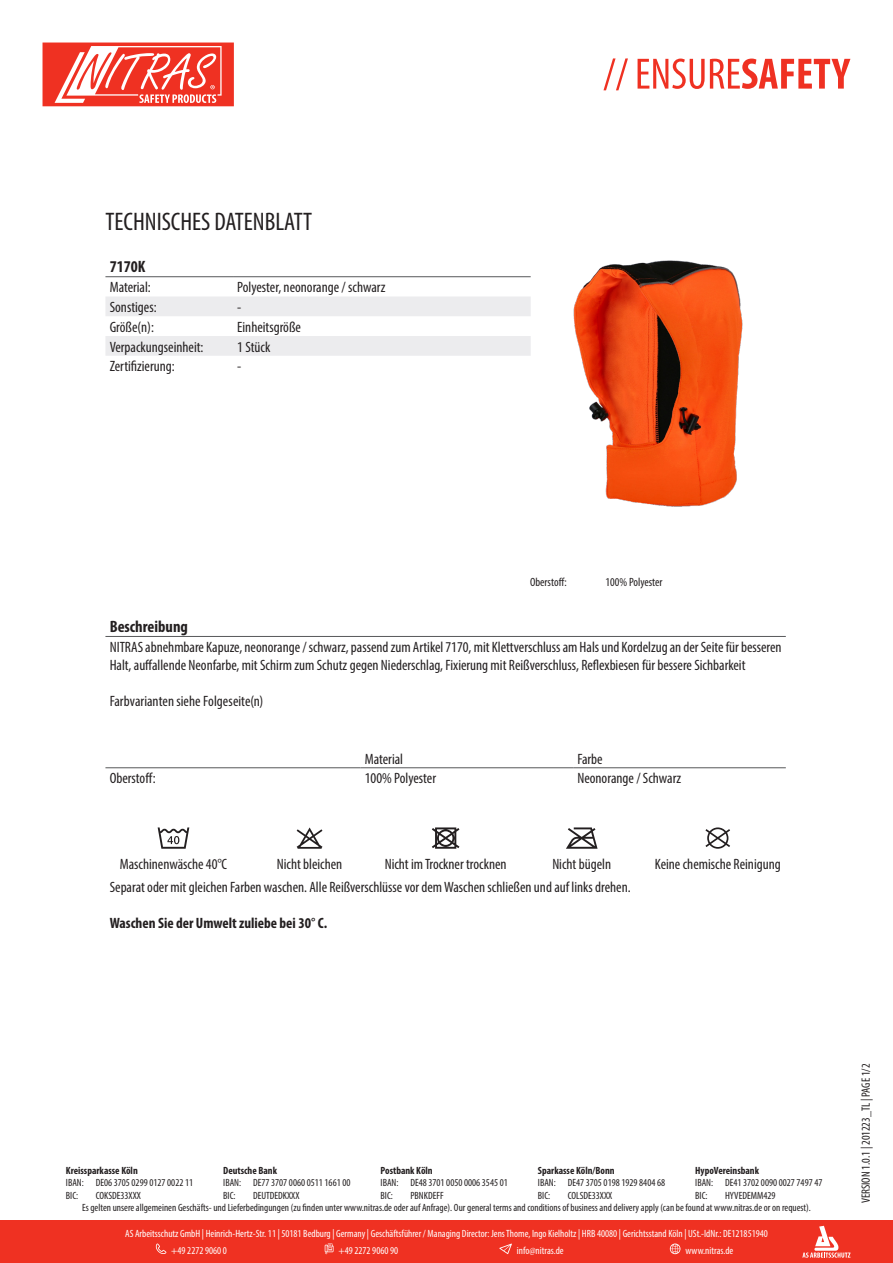
<style>
.page{position:relative;width:893px;height:1263px;background:#fff}
.page>*{position:absolute;margin:0;border:0;box-sizing:border-box;transform-origin:0 0}
.t1{font:condensed 25.5px "Myriad Pro";color:#231f20}
.t2{font:700 condensed 16.5px "Myriad Pro";color:#231f20}
.Headline_Nitras{font:condensed 15px/18px "Myriad Pro";color:#231f20}
.t3{font:700 condensed 15px "Myriad Pro";color:#231f20}
.t4{font:condensed 12px "Myriad Pro";color:#231f20}
.t5{font:condensed 10.5px/12.6px "Myriad Pro";color:#231f20}
.t6{font:condensed 10.5px/17px "Myriad Pro";color:#fff}
.t7{font:700 condensed 10.5px "Myriad Pro";color:#231f20}
</style>
<div class="page">
<svg style="left:603px;top:58px;width:247px;height:32px"></svg>
<svg style="left:43px;top:43px;width:191px;height:63px"></svg>
<div style="left:0;top:1220px;width:893px;height:43px;background:#ef3122"></div>
<svg style="left:802px;top:1226px;width:48px;height:32px"></svg>
<svg style="left:156px;top:1243px;width:10px;height:11px"></svg>
<svg style="left:325px;top:1243px;width:9px;height:11px"></svg>
<svg style="left:499px;top:1243px;width:13px;height:11px"></svg>
<svg style="left:670px;top:1243px;width:10px;height:11px"></svg>
<svg style="left:105px;top:297px;width:426px;height:59px"></svg>
<hr style="left:105px;top:276px;width:128px;height:1px;background:#57585a">
<hr style="left:233px;top:276px;width:298px;height:1px;background:#57585a">
<img style="left:573px;top:260px;width:170px;height:247px">
<hr style="left:105px;top:636px;width:681px;height:1px;background:#57585a">
<svg style="left:105px;top:768px;width:681px;height:1px"></svg>
<hr style="left:105px;top:767px;width:256px;height:1px;background:#57585a">
<hr style="left:361px;top:767px;width:212px;height:1px;background:#57585a">
<hr style="left:573px;top:767px;width:213px;height:1px;background:#57585a">
<svg style="left:158px;top:827px;width:31px;height:22px"></svg>
<svg style="left:297px;top:827px;width:25px;height:22px"></svg>
<svg style="left:432px;top:827px;width:27px;height:22px"></svg>
<svg style="left:566px;top:827px;width:32px;height:22px"></svg>
<svg style="left:705px;top:827px;width:25px;height:22px"></svg>
<p class="t1" style="left:105px;top:206px;width:208px">TECHNISCHES DATENBLATT</p>
<p class="t2" style="left:110px;top:257px;width:37px">7170K</p>
<p class="Headline_Nitras" style="left:110px;top:278px;width:43px">Material:</p>
<p class="Headline_Nitras" style="left:237px;top:278px;width:150px">Polyester, neonorange / schwarz</p>
<p class="Headline_Nitras" style="left:110px;top:298px;width:48px">Sonstiges:</p>
<p class="Headline_Nitras" style="left:237px;top:298px;width:6px">-</p>
<p class="Headline_Nitras" style="left:110px;top:318px;width:46px">Größe(n):</p>
<p class="Headline_Nitras" style="left:237px;top:318px;width:65px">Einheitsgröße</p>
<p class="Headline_Nitras" style="left:110px;top:337px;width:95px">Verpackungseinheit:</p>
<p class="Headline_Nitras" style="left:237px;top:337px;width:35px">1 Stück</p>
<p class="Headline_Nitras" style="left:110px;top:357px;width:67px">Zertifizierung:</p>
<p class="Headline_Nitras" style="left:237px;top:357px;width:6px">-</p>
<p class="t4" style="left:530px;top:574px;width:38px">Oberstoff:</p>
<p class="t4" style="left:605px;top:574px;width:58px">100% Polyester</p>
<p class="t2" style="left:110px;top:616px;width:80px">Beschreibung</p>
<p class="Headline_Nitras" style="left:110px;top:638px;width:673px">NITRAS abnehmbare Kapuze, neonorange / schwarz, passend zum Artikel 7170, mit Klettverschluss am Hals und Kordelzug an der Seite für besseren<br>Halt, auffallende Neonfarbe, mit Schirm zum Schutz gegen Niederschlag, Fixierung mit Reißverschluss, Reflexbiesen für bessere Sichbarkeit</p>
<p class="Headline_Nitras" style="left:110px;top:692px;width:155px">Farbvarianten siehe Folgeseite(n)</p>
<p class="Headline_Nitras" style="left:365px;top:749px;width:40px">Material</p>
<p class="Headline_Nitras" style="left:577px;top:749px;width:27px">Farbe</p>
<p class="Headline_Nitras" style="left:110px;top:769px;width:47px">Oberstoff:</p>
<p class="Headline_Nitras" style="left:365px;top:769px;width:73px">100% Polyester</p>
<p class="Headline_Nitras" style="left:577px;top:769px;width:105px">Neonorange / Schwarz</p>
<p class="Headline_Nitras" style="left:120px;top:855px;width:109px">Maschinenwäsche 40°C</p>
<p class="Headline_Nitras" style="left:277px;top:855px;width:67px">Nicht bleichen</p>
<p class="Headline_Nitras" style="left:385px;top:855px;width:123px">Nicht im Trockner trocknen</p>
<p class="Headline_Nitras" style="left:552px;top:855px;width:60px">Nicht bügeln</p>
<p class="Headline_Nitras" style="left:655px;top:855px;width:128px">Keine chemische Reinigung</p>
<p class="Headline_Nitras" style="left:110px;top:878px;width:522px">Separat oder mit gleichen Farben waschen. Alle Reißverschlüsse vor dem Waschen schließen und auf links drehen.</p>
<p class="t3" style="left:110px;top:913px;width:219px">Waschen Sie der Umwelt zuliebe bei 30° C.</p>
<p class="t7" style="left:66px;top:1164px;width:73px">Kreissparkasse Köln</p>
<p class="t7" style="left:223px;top:1164px;width:55px">Deutsche Bank</p>
<p class="t7" style="left:381px;top:1164px;width:54px">Postbank Köln</p>
<p class="t7" style="left:538px;top:1164px;width:78px">Sparkasse Köln/Bonn</p>
<p class="t7" style="left:695px;top:1164px;width:65px">HypoVereinsbank</p>
<p class="t5" style="left:66px;top:1176px;width:19px">IBAN:<br>BIC:</p>
<p class="t5" style="left:96px;top:1176px;width:99px">DE06 3705 0299 0127 0022 11<br>COKSDE33XXX</p>
<p class="t5" style="left:223px;top:1176px;width:19px">IBAN:<br>BIC:</p>
<p class="t5" style="left:253px;top:1176px;width:99px">DE77 3707 0060 0511 1661 00<br>DEUTDEDKXXX</p>
<p class="t5" style="left:381px;top:1176px;width:19px">IBAN:<br>BIC:</p>
<p class="t5" style="left:410px;top:1176px;width:99px">DE48 3701 0050 0006 3545 01<br>PBNKDEFF</p>
<p class="t5" style="left:538px;top:1176px;width:19px">IBAN:<br>BIC:</p>
<p class="t5" style="left:568px;top:1176px;width:99px">DE47 3705 0198 1929 8404 68<br>COLSDE33XXX</p>
<p class="t5" style="left:695px;top:1176px;width:19px">IBAN:<br>BIC:</p>
<p class="t5" style="left:725px;top:1176px;width:99px">DE41 3702 0090 0027 7497 47</p>
<p class="t5" style="left:725px;top:1189px;width:52px">HYVEDEMM429</p>
<p class="t5" style="left:82px;top:1201px;width:730px">Es gelten unsere allgemeinen Geschäfts- und Lieferbedingungen (zu finden unter www.nitras.de oder auf Anfrage). Our general terms and conditions of business and delivery apply (can be found at www.nitras.de or on request).</p>
<p class="t6" style="left:171px;top:1225px;width:598px;text-indent:-46px">AS Arbeitsschutz GmbH | Heinrich-Hertz-Str. 11 | 50181 Bedburg | Germany | Geschäftsführer / Managing Director: Jens Thome, Ingo Kielholtz | HRB 40080 | Gerichtsstand Köln | USt.-IdNr.: DE121851940 +49 2272 9060 0</p>
<p class="t6" style="left:338px;top:1242px;width:61px">+49 2272 9060 90</p>
<p class="t6" style="left:517px;top:1242px;width:48px">info@nitras.de</p>
<p class="t6" style="left:685px;top:1242px;width:49px">www.nitras.de</p>
<p class="t4" style="left:859px;top:1203px;width:141px;rotate:-90deg">VERSION 1.0.1 | 201223_TL | PAGE 1/2</p>
</div>
